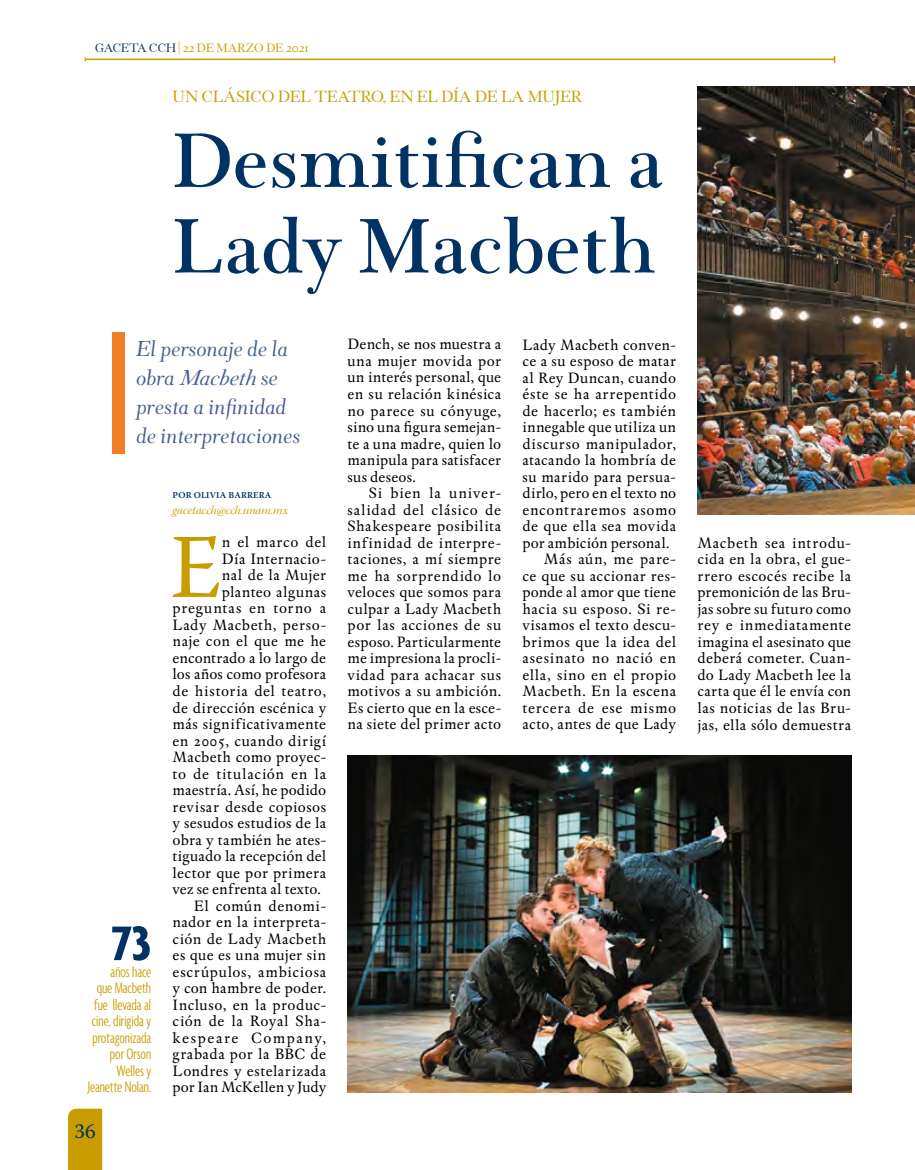
<style>
.page{position:relative;width:915px;height:1170px;background:#fff}
.page>*{position:absolute;margin:0;border:0;box-sizing:border-box;transform-origin:0 0}
.t1{font:90.9px "Warnock Pro";color:#c99c00}
.t2{font:600 85.5px/85.5px "Wessex";color:#003263}
.t3{font:700 condensed 52.5px "Agenda";color:#003263}
.t4{font:italic 24px/28.8px "Wessex";color:#425f8d}
.t5{font:21px "Warnock Pro";color:#003263}
.t6{font:18px "Wessex";color:#c99c00}
.t7{font:300 extra-condensed 16.5px/16.5px "Agenda";color:#c99c00;text-align:right}
.t8{font:15.75px/16.5px "Espinosa Nova";letter-spacing:.02em;color:#000;text-align:justify}
.t9{font:15.75px "Espinosa Nova";letter-spacing:.045em;color:#000}
.t10{font:15.75px "Espinosa Nova";color:#000}
.t11{font:15.75px "Espinosa Nova";letter-spacing:.04em;color:#000}
.t12{font:15.75px "Espinosa Nova";letter-spacing:-.005em;color:#000}
.t13{font:15.75px "Espinosa Nova";letter-spacing:-.01em;color:#000}
.t14{font:15.75px "Espinosa Nova";letter-spacing:.095em;color:#000}
.t15{font:13.5px "Wessex";color:#c99c00}
.t16{font:12px "Warnock Pro It Disp";color:#c99c00}
.t17{font:600 9px "Warnock Pro";letter-spacing:.015em;color:#003263}
.s1{color:#003263}
</style>
<div class="page">
<img style="left:697px;top:87px;width:217px;height:427px">
<img style="left:347px;top:755px;width:503px;height:336px">
<div style="left:112px;top:333px;width:12px;height:121px;background:#f07e26"></div>
<hr style="left:85px;top:59px;width:749px;height:1px;background:#c99c00">
<svg style="left:833px;top:56px;width:2px;height:7px"></svg>
<div style="left:68px;top:1108px;width:34px;height:61px;background:#c99c00"></div>
<p class="t15" style="left:95px;top:40px;width:215px"><span class="s1">GACETA CCH</span> | 22 DE MARZO DE 2021</p>
<p class="t6" style="left:172px;top:86px;width:411px">UN CLÁSICO DEL TEATRO, EN EL DÍA DE LA MUJER</p>
<h2 class="t2" style="left:172px;top:119px;width:493px">Desmitifican a<br>Lady Macbeth</h2>
<h3 class="t4" style="left:136px;top:335px;width:166px">El personaje de la obra Macbeth se presta a infinidad de interpretaciones</h3>
<h3 class="t3" style="left:112px;top:912px;width:41px">73</h3>
<p class="t7" style="left:88px;top:962px;width:65px">años hace<br>que Macbeth fue llevada al cine, dirigida y protagonizada por Orson<br>Welles y<br>Jeanette Nolan.</p>
<h3 class="t5" style="left:74px;top:1118px;width:23px">36</h3>
<p class="t17" style="left:172px;top:489px;width:100px">POR OLIVIA BARRERA</p>
<p class="t16" style="left:172px;top:504px;width:117px">gacetacch@cch.unam.mx</p>
<h1 class="t1" style="left:170px;top:512px;width:53px">E</h1>
<p class="t8" style="left:222px;top:534px;width:106px">n el marco del</p>
<p class="t8" style="left:222px;top:551px;width:106px">Día Internacio-</p>
<p class="t8" style="left:222px;top:567px;width:106px">nal de la Mujer</p>
<p class="t8" style="left:222px;top:584px;width:106px">planteo algunas</p>
<p class="t9" style="left:172px;top:599px;width:155px">preguntas en torno a</p>
<p class="t8" style="left:172px;top:617px;width:155px">Lady Macbeth, perso-</p>
<p class="t8" style="left:172px;top:633px;width:155px">naje con el que me he</p>
<p class="t10" style="left:172px;top:649px;width:155px">encontrado a lo largo de</p>
<p class="t12" style="left:172px;top:665px;width:155px">los años como profesora</p>
<p class="t8" style="left:172px;top:683px;width:155px">de historia del teatro,</p>
<p class="t8" style="left:172px;top:699px;width:155px">de dirección escénica y</p>
<p class="t8" style="left:172px;top:716px;width:155px">más significativamente</p>
<p class="t8" style="left:172px;top:732px;width:155px">en 2005, cuando dirigí</p>
<p class="t8" style="left:172px;top:749px;width:155px">Macbeth como proyec-</p>
<p class="t9" style="left:172px;top:764px;width:155px">to de titulación en la</p>
<p class="t8" style="left:172px;top:782px;width:155px">maestría. Así, he podido</p>
<p class="t8" style="left:172px;top:798px;width:155px">revisar desde copiosos</p>
<p class="t8" style="left:172px;top:815px;width:155px">y sesudos estudios de la</p>
<p class="t8" style="left:172px;top:831px;width:155px">obra y también he ates-</p>
<p class="t8" style="left:172px;top:848px;width:155px">tiguado la recepción del</p>
<p class="t8" style="left:172px;top:864px;width:155px">lector que por primera</p>
<p class="t10" style="left:172px;top:880px;width:150px">vez se enfrenta al texto.</p>
<p class="t8" style="left:194px;top:897px;width:134px">El común denomi-</p>
<p class="t8" style="left:172px;top:914px;width:155px">nador en la interpreta-</p>
<p class="t8" style="left:172px;top:930px;width:155px">ción de Lady Macbeth</p>
<p class="t8" style="left:172px;top:947px;width:155px">es que es una mujer sin</p>
<p class="t9" style="left:172px;top:962px;width:155px">escrúpulos, ambiciosa</p>
<p class="t8" style="left:172px;top:980px;width:155px">y con hambre de poder.</p>
<p class="t8" style="left:172px;top:996px;width:155px">Incluso, en la produc-</p>
<p class="t11" style="left:172px;top:1012px;width:155px">ción de la Royal Sha-</p>
<p class="t14" style="left:172px;top:1028px;width:155px">kespeare Company,</p>
<p class="t8" style="left:172px;top:1046px;width:155px">grabada por la BBC de</p>
<p class="t8" style="left:172px;top:1062px;width:155px">Londres y estelarizada</p>
<p class="t12" style="left:172px;top:1078px;width:155px">por Ian McKellen y Judy</p>
<p class="t8" style="left:347px;top:336px;width:155px">Dench, se nos muestra a una mujer movida por un interés personal, que en su relación kinésica no parece su cónyuge, sino una figura semejan&shy;te a una madre, quien lo manipula para satisfacer sus deseos.</p>
<p class="t8" style="left:347px;top:485px;width:155px;text-indent:21px">Si bien la univer&shy;salidad del clásico de Shakespeare posibilita infinidad de interpre&shy;taciones, a mí siempre me ha sorprendido lo veloces que somos para culpar a Lady Macbeth por las acciones de su esposo. Particularmente me impresiona la procli&shy;vidad para achacar sus motivos a su ambición.<br>Es cierto que en la esce&shy;na siete del primer acto</p>
<p class="t8" style="left:522px;top:337px;width:155px">Lady Macbeth conven-</p>
<p class="t8" style="left:522px;top:353px;width:155px">ce a su esposo de matar</p>
<p class="t8" style="left:522px;top:370px;width:155px">al Rey Duncan, cuando</p>
<p class="t8" style="left:522px;top:386px;width:155px">éste se ha arrepentido</p>
<p class="t8" style="left:522px;top:403px;width:155px">de hacerlo; es también</p>
<p class="t8" style="left:522px;top:419px;width:155px">innegable que utiliza un</p>
<p class="t8" style="left:522px;top:436px;width:155px">discurso manipulador,</p>
<p class="t8" style="left:522px;top:452px;width:155px">atacando la hombría de</p>
<p class="t8" style="left:522px;top:469px;width:155px">su marido para persua-</p>
<p class="t13" style="left:522px;top:484px;width:155px">dirlo, pero en el texto no</p>
<p class="t8" style="left:522px;top:502px;width:155px">encontraremos asomo</p>
<p class="t8" style="left:522px;top:518px;width:155px">de que ella sea movida</p>
<p class="t8" style="left:522px;top:535px;width:148px">por ambición personal.</p>
<p class="t11" style="left:543px;top:550px;width:134px">Más aún, me pare-</p>
<p class="t8" style="left:522px;top:568px;width:155px">ce que su accionar res-</p>
<p class="t10" style="left:522px;top:583px;width:155px">ponde al amor que tiene</p>
<p class="t8" style="left:522px;top:601px;width:155px">hacia su esposo. Si re-</p>
<p class="t8" style="left:522px;top:617px;width:155px">visamos el texto descu-</p>
<p class="t8" style="left:522px;top:634px;width:155px">brimos que la idea del</p>
<p class="t11" style="left:522px;top:649px;width:155px">asesinato no nació en</p>
<p class="t8" style="left:522px;top:667px;width:155px">ella, sino en el propio</p>
<p class="t8" style="left:522px;top:683px;width:155px">Macbeth. En la escena</p>
<p class="t9" style="left:522px;top:699px;width:155px">tercera de ese mismo</p>
<p class="t8" style="left:522px;top:716px;width:155px">acto, antes de que Lady</p>
<p class="t8" style="left:697px;top:535px;width:155px">Macbeth sea introdu&shy;cida en la obra, el gue&shy;rrero escocés recibe la premonición de las Bru&shy;jas sobre su futuro como rey e inmediatamente imagina el asesinato que deberá cometer. Cuan&shy;do Lady Macbeth lee la carta que él le envía con las noticias de las Bru&shy;jas, ella sólo demuestra</p>
</div>
